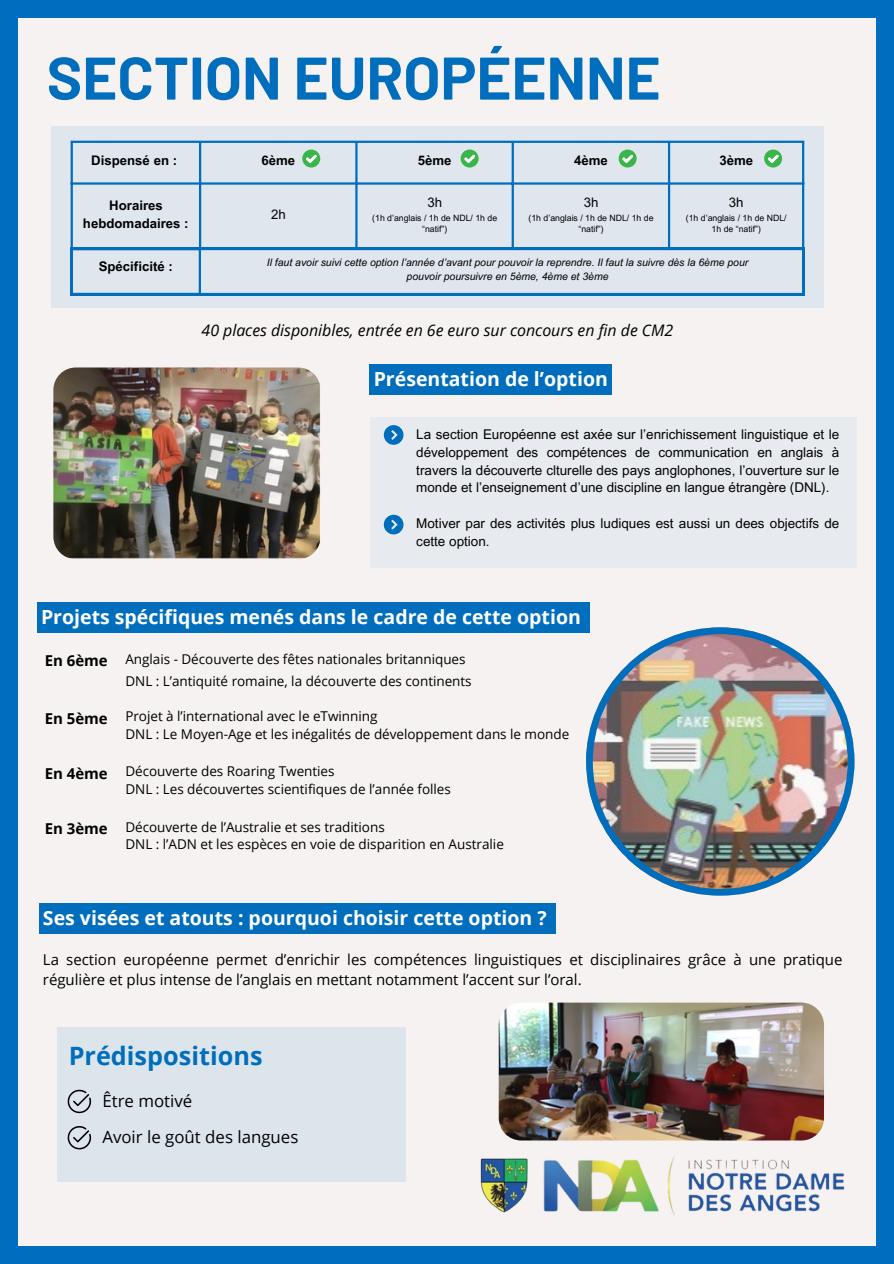
<style>
.page{position:relative;width:894px;height:1264px;background:#fff}
.page>*{position:absolute;margin:0;border:0;box-sizing:border-box;transform-origin:0 0}
.t1{font:700 60px "Barlow";color:#006ebd}
.t2{font:700 25.2px "Open Sans";color:#006ebd}
.t3{font:700 19.5px "Open Sans";color:#fff}
.t4{font:16.8px "Open Sans";color:#000}
.t5{font:italic 15.9px "Open Sans";color:#000}
.t6{font:15px/20.2px "Open Sans";color:#000}
.t7{font:700 15px "Open Sans";color:#000}
.t8{font:13.5px "Open Sans";color:#000}
.t9{font:13.5px/17.9px "Arial MT Pro";color:#000;text-align:justify}
.t10{font:700 13.2px/18.1px "Arial MT Pro";color:#000;text-align:center}
.t11{font:13.2px "Arial MT Pro";color:#000}
.t12{font:italic 10.5px/14px "Arial MT Pro";color:#000;text-align:center}
.t13{font:8.7px/11.6px "Arial MT Pro";color:#000;text-align:center}
</style>
<div class="page">
<div style="left:0;top:0;width:893px;height:1263px;background:#006ebd"></div>
<div style="left:18px;top:18px;width:857px;height:1227px;background:#f6f2f2"></div>
<img style="left:480px;top:1156px;width:365px;height:60px">
<div style="left:51px;top:126px;width:772px;height:181px;background:#e0e6ed"></div>
<hr style="left:71px;top:143px;width:2px;height:105px;background:#006ebd">
<hr style="left:199px;top:143px;width:2px;height:105px;background:#006ebd">
<hr style="left:355px;top:143px;width:2px;height:105px;background:#006ebd">
<hr style="left:511px;top:143px;width:2px;height:105px;background:#006ebd">
<hr style="left:667px;top:143px;width:3px;height:105px;background:#006ebd">
<hr style="left:801px;top:143px;width:3px;height:105px;background:#006ebd">
<hr style="left:71px;top:141px;width:733px;height:2px;background:#006ebd">
<hr style="left:71px;top:182px;width:733px;height:3px;background:#006ebd">
<svg style="left:764px;top:149px;width:17px;height:18px"></svg>
<svg style="left:71px;top:248px;width:733px;height:47px"></svg>
<div style="left:57px;top:1026px;width:348px;height:155px;background:#dde5ec"></div>
<svg style="left:68px;top:1089px;width:23px;height:24px"></svg>
<svg style="left:68px;top:1126px;width:23px;height:23px"></svg>
<svg style="left:302px;top:149px;width:18px;height:18px"></svg>
<svg style="left:460px;top:149px;width:18px;height:18px"></svg>
<svg style="left:618px;top:149px;width:18px;height:18px"></svg>
<img style="left:498px;top:1002px;width:325px;height:138px;border-radius:22px">
<img style="left:53px;top:367px;width:267px;height:192px;border-radius:22px">
<div style="left:370px;top:417px;width:486px;height:150px;background:#e7eaee"></div>
<svg style="left:383px;top:425px;width:20px;height:20px"></svg>
<svg style="left:383px;top:515px;width:20px;height:19px"></svg>
<img style="left:586px;top:627px;width:267px;height:268px">
<div style="left:369px;top:363px;width:242px;height:31px;background:#006ebd"></div>
<div style="left:37px;top:602px;width:552px;height:31px;background:#006ebd"></div>
<div style="left:39px;top:903px;width:516px;height:31px;background:#006ebd"></div>
<p class="t1" style="left:47px;top:40px;width:615px">SECTION EUROPÉENNE</p>
<h1 class="t10" style="left:91px;top:153px;width:87px">Dispensé en :</h1>
<p class="t10" style="left:261px;top:153px;width:35px">6ème</p>
<p class="t10" style="left:417px;top:153px;width:35px">5ème</p>
<p class="t10" style="left:574px;top:153px;width:35px">4ème</p>
<p class="t10" style="left:719px;top:153px;width:35px">3ème</p>
<p class="t10" style="left:83px;top:198px;width:107px">Horaires hebdomadaires :</p>
<p class="t11" style="left:271px;top:209px;width:16px">2h</p>
<p class="t11" style="left:427px;top:197px;width:16px">3h</p>
<p class="t13" style="left:372px;top:213px;width:126px">(1h d’anglais / 1h de NDL/ 1h de “natif”)</p>
<p class="t11" style="left:583px;top:197px;width:16px">3h</p>
<p class="t13" style="left:528px;top:213px;width:126px">(1h d’anglais / 1h de NDL/ 1h de “natif”)</p>
<p class="t11" style="left:728px;top:197px;width:16px">3h</p>
<p class="t13" style="left:685px;top:213px;width:102px">(1h d’anglais / 1h de NDL/<br>1h de “natif”)</p>
<p class="t10" style="left:99px;top:259px;width:76px">Spécificité :</p>
<p class="t12" style="left:267px;top:257px;width:483px">Il faut avoir suivi cette option l’année d’avant pour pouvoir la reprendre. Il faut la suivre dès la 6ème pour pouvoir poursuivre en 5ème, 4ème et 3ème</p>
<h4 class="t5" style="left:201px;top:319px;width:473px">40 places disponibles, entrée en 6e euro sur concours en fin de CM2</h4>
<p class="t3" style="left:373px;top:365px;width:236px">Présentation de l’option</p>
<p class="t9" style="left:416px;top:427px;width:424px">La section Européenne est axée sur l’enrichissement linguistique et le développement des compétences de communication en anglais à travers la découverte clturelle des pays anglophones, l’ouverture sur le monde et l’enseignement d’une discipline en langue étrangère (DNL).</p>
<p class="t9" style="left:416px;top:516px;width:424px">Motiver par des activités plus ludiques est aussi un dees objectifs de cette option.</p>
<p class="t3" style="left:41px;top:603px;width:541px">Projets spécifiques menés dans le cadre de cette option</p>
<p class="t8" style="left:125px;top:649px;width:342px">Anglais - Découverte des fêtes nationales britanniques</p>
<h5 class="t7" style="left:45px;top:649px;width:64px">En 6ème</h5>
<p class="t7" style="left:45px;top:707px;width:64px">En 5ème</p>
<h3 class="t8" style="left:125px;top:671px;width:348px">DNL : L’antiquité romaine, la découverte des continents</h3>
<h5 class="t8" style="left:125px;top:707px;width:253px">Projet à l’international avec le eTwinning</h5>
<h5 class="t8" style="left:125px;top:724px;width:445px">DNL : Le Moyen-Age et les inégalités de développement dans le monde</h5>
<h5 class="t7" style="left:45px;top:762px;width:64px">En 4ème</h5>
<h3 class="t8" style="left:125px;top:762px;width:211px">Découverte des Roaring Twenties</h3>
<h6 class="t8" style="left:125px;top:779px;width:327px">DNL : Les découvertes scientifiques de l’année folles</h6>
<h2 class="t7" style="left:45px;top:817px;width:64px">En 3ème</h2>
<p class="t8" style="left:125px;top:817px;width:261px">Découverte de l’Australie et ses traditions</p>
<p class="t8" style="left:125px;top:834px;width:380px">DNL : l’ADN et les espèces en voie de disparition en Australie</p>
<h4 class="t3" style="left:43px;top:904px;width:505px">Ses visées et atouts : pourquoi choisir cette option ?</h4>
<h4 class="t6" style="left:43px;top:948px;width:800px">La section européenne permet d’enrichir les compétences linguistiques et disciplinaires grâce à une pratique régulière et plus intense de l’anglais en mettant notamment l’accent sur l’oral.</h4>
<p class="t2" style="left:69px;top:1038px;width:195px">Prédispositions</p>
<p class="t4" style="left:102px;top:1088px;width:91px">Être motivé</p>
<p class="t4" style="left:102px;top:1124px;width:197px">Avoir le goût des langues</p>
</div>
